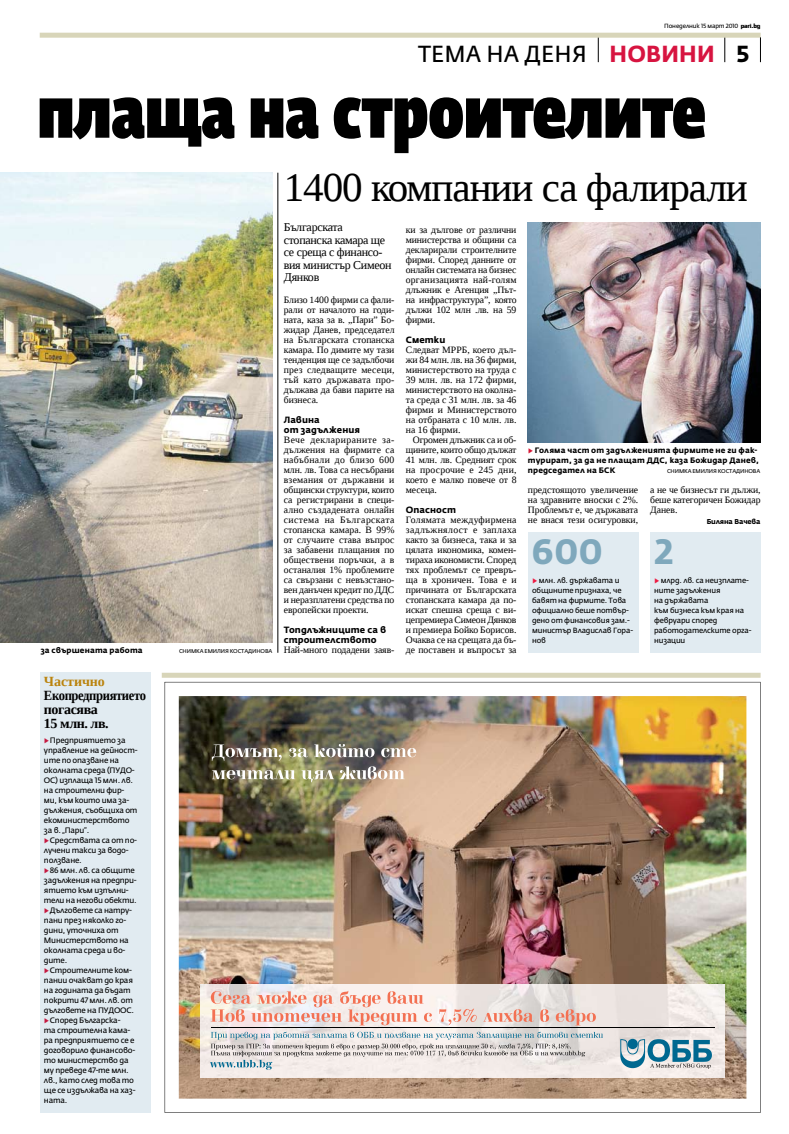
<style>
.page{position:relative;width:789px;height:1134px;background:#fff}
.page>*{position:absolute;margin:0;border:0;box-sizing:border-box;transform-origin:0 0}
.t1{font:72px "Fedra Sans Dis Pro Heavy Cond";color:#000}
.t2{font:41px "Liberation Serif";letter-spacing:-.025em;color:#000}
.t3{font:700 35px "Fedra Sans Alt Pro";color:#7fa8bc}
.t4{font:23px "Fedra Sans Alt Pro";color:#000;scale:.96 1}
.t5{font:700 14px/14px "Liberation Serif";letter-spacing:-.03em;color:#000;scale:.9 1}
.t6{font:12px/12.5px "Liberation Serif";letter-spacing:-.025em;color:#000}
.t7{font:9.7px/10px "Liberation Serif";letter-spacing:-.005em;color:#000;text-align:justify}
.t8{font:9.7px "Liberation Serif";letter-spacing:.015em;color:#000}
.t9{font:700 9px/10px "Fedra Sans Alt Pro";letter-spacing:.01em;color:#000}
.t10{font:7.8px/10px "Fedra Sans Alt Pro";letter-spacing:-.025em;color:#000}
.t11{font:700 7.8px/10px "Fedra Sans Alt Pro";letter-spacing:.015em;color:#000}
.t12{font:7.5px/10px "Fedra Sans Alt Pro";letter-spacing:-.02em;color:#000}
.t13{font:700 7px "Fedra Sans Alt Pro";letter-spacing:-.02em;color:#000}
.t14{font:6px "Fedra Sans Alt Pro";letter-spacing:-.02em;color:#000}
.t15{font:5.5px "Fedra Sans Alt Pro";letter-spacing:.075em;color:#000}
.s1{font-family:"District";font-weight:500}
.s2{font-weight:700;color:#d71440}
.s3{font-weight:700}
.s4{color:#ba830d}
.s5{color:#c51941}
.s6{color:#d71635}
.s7{font-weight:700;font-size:7.8px;color:#ed1941}
</style>
<div class="page">
<svg style="left:597px;top:38px;width:1px;height:24px"></svg>
<svg style="left:724px;top:38px;width:1px;height:24px"></svg>
<div style="left:40px;top:33px;width:720px;height:5px;background:#d8d5b9"></div>
<hr style="left:277px;top:173px;width:1px;height:480px;background:#000">
<div style="left:162px;top:673px;width:598px;height:5px;background:#d8d5b9"></div>
<div style="left:40px;top:673px;width:110px;height:440px;background:#e1ebf1"></div>
<img style="left:164px;top:682px;width:596px;height:431px">
<div style="left:527px;top:533px;width:111px;height:120px;background:#e1ebf1"></div>
<img style="left:0;top:173px;width:272px;height:470px">
<img style="left:527px;top:223px;width:233px;height:220px">
<div style="left:649px;top:533px;width:111px;height:120px;background:#e1ebf1"></div>
<p class="t14" style="left:663px;top:22px;width:98px">Понеделник 15 март 2010 <span class="s1">pari.bg</span></p>
<p class="t4" style="left:418px;top:40px;width:346px">Teма на деня <span class="s2">Новини</span> <span class="s3">5</span></p>
<p class="t1" style="left:38px;top:52px;width:669px">плаща на строителите</p>
<p class="t11" style="left:41px;top:645px;width:103px">за свършената работа</p>
<p class="t15" style="left:179px;top:647px;width:56px">Снимка Емилия Кост</p>
<p class="t15" style="left:244px;top:647px;width:29px">адинова</p>
<p class="t5" style="left:44px;top:674px;width:115px"><span class="s4">Частично<br></span>Екопредприятието погасява<br>15 млн. лв.</p>
<p class="t10" style="left:44px;top:735px;width:95px"><span class="s5">▶</span>Предприятието за управление на дейност&shy;ите по опазване на околната среда (ПУДО-<br>ОС) изплаща 15 млн. лв. на строителни фир&shy;ми, към които има за&shy;дължения, съобщиха от екоминистерството за в. „Пари”. <span class="s5">▶</span>Средствата са от по&shy;лучени такси за водо&shy;ползване.<br><span class="s5">▶</span>86 млн. лв. са общите задължения на предпри&shy;ятието към изпълни&shy;тели на негови обекти. <span class="s5">▶</span>Дълговете са натру&shy;пани през няколко го&shy;дини, уточниха от<br>М инистерството на околната среда и во&shy;дите. <span class="s5">▶</span>Строителните ком&shy;пании очакват до края на годината да бъдат покрити 47 млн. лв. от дълговете на ПУДООС. <span class="s5">▶</span>Според Българска-<br>та строителна кама&shy;ра предприятието се е договорило финансово&shy;то министерство да му преведе 47-те млн. лв., като след това то ще се издължава на хаз&shy;ната.</p>
<p class="t2" style="left:283px;top:161px;width:465px">1400 компании са фалирали</p>
<p class="t6" style="left:283px;top:221px;width:109px">Българската стопанска камара ще се среща с финансо&shy;вия министър Симеон<br>Дянков</p>
<p class="t7" style="left:283px;top:294px;width:112px">Близо 1400 фирми са фали&shy;рали от началото на годи&shy;ната, каза за в. „Пари” Бо&shy;жидар Данев, председател на Българската стопанска камара. По димите му тази тенденция ще се задълбочи през следващите месеци, тъй като държавата про&shy;дължава да бави парите на бизнеса.</p>
<p class="t9" style="left:283px;top:415px;width:78px">Лавина<br>от задължения</p>
<p class="t7" style="left:283px;top:434px;width:112px">Вече декларираните за&shy;дължения на фирмите са набъбнали до близо 600 млн. лв. Това са несъбрани вземания от държавни и общински структури, които са регистрирани в специ&shy;ално създадената онлайн система на Българската стопанска камара. В 99% от случаите става въпрос за забавени плащания по обществени поръчки, а в останалия 1% проблемите са свързани с невъзстано&shy;вен данъчен кредит по ДДС и неразплатени средства по европейски проекти.</p>
<p class="t9" style="left:283px;top:625px;width:104px">Топдлъжниците са в строителството</p>
<p class="t7" style="left:283px;top:644px;width:112px">Най-много подадени заяв-</p>
<p class="t7" style="left:405px;top:224px;width:112px">ки за дългове от различни министерства и общини са декларирали строителните фирми. Според данните от онлайн системата на бизнес организацията най-голям длъжник е Агенция „Път&shy;на инфраструктура”, която дължи 102 млн .лв. на 59 фирми.</p>
<p class="t9" style="left:405px;top:335px;width:41px">Сметки</p>
<p class="t7" style="left:405px;top:344px;width:112px">Следват МРРБ, което дъл-</p>
<p class="t7" style="left:405px;top:354px;width:112px">жи 84 млн. лв. на 36 фирми,</p>
<p class="t7" style="left:405px;top:364px;width:112px">министерството на труда с</p>
<p class="t7" style="left:405px;top:374px;width:112px">39 млн. лв. на 172 фирми,</p>
<p class="t7" style="left:405px;top:384px;width:112px">министерството на околна-</p>
<p class="t7" style="left:405px;top:394px;width:112px">та среда с 31 млн. лв. за 46</p>
<p class="t7" style="left:405px;top:404px;width:112px">фирми и Министерството</p>
<p class="t7" style="left:405px;top:414px;width:112px">на отбраната с 10 млн. лв.</p>
<p class="t7" style="left:405px;top:424px;width:56px">на 16 фирми.</p>
<p class="t7" style="left:412px;top:434px;width:105px">Огромен длъжник са и об-</p>
<p class="t7" style="left:405px;top:444px;width:112px">щините, които общо дължат</p>
<p class="t7" style="left:405px;top:454px;width:112px">41 млн. лв. Средният срок</p>
<p class="t8" style="left:405px;top:463px;width:112px">на просрочие е 245 дни,</p>
<p class="t7" style="left:405px;top:474px;width:112px">което е малко повече от 8</p>
<p class="t7" style="left:405px;top:484px;width:33px">месеца.</p>
<p class="t9" style="left:405px;top:505px;width:52px">Опасност</p>
<p class="t7" style="left:405px;top:514px;width:112px">Голямата междуфирмена задлъжнялост е заплаха както за бизнеса, така и за цялата икономика, комен&shy;тираха икономисти. Според тях проблемът се превръ&shy;ща в хроничен. Това е и причината от Българската стопанската камара да по&shy;искат спешна среща с ви&shy;цепремиера Симеон Дянков и премиера Бойко Борисов.<br>Очаква се на срещата да бъ&shy;де поставен и въпросът за</p>
<p class="t11" style="left:527px;top:445px;width:232px"><span class="s6">▶</span> Голяма част от задълженията фирмите не ги фак&shy;турират, за да не плащат ДДС, каза Божидар Данев, председател на БСК</p>
<p class="t15" style="left:666px;top:467px;width:56px">Снимка Емилия Кост</p>
<p class="t15" style="left:731px;top:467px;width:29px">адинова</p>
<p class="t7" style="left:527px;top:484px;width:112px">предстоящото увеличение на здравните вноски с 2%.<br>Проблемът е, че държавата не внася тези осигуровки,</p>
<p class="t7" style="left:649px;top:484px;width:112px">а не че бизнесът ги дължи, беше категоричен Божидар Данев.</p>
<p class="t13" style="left:706px;top:517px;width:55px">Биляна Вачева</p>
<p class="t3" style="left:654px;top:530px;width:21px">2</p>
<p class="t12" style="left:653px;top:575px;width:99px"><span class="s7">▶</span> млрд. лв. са неизплате&shy;ните задължения<br>на държавата<br>към бизнеса към края на февруари според работодателските орга&shy;низации</p>
<p class="t3" style="left:532px;top:530px;width:72px">600</p>
<p class="t12" style="left:532px;top:575px;width:102px"><span class="s7">▶</span> млн. лв. държавата и общините признаха, че бавят на фирмите. Това официално беше потвър&shy;дено от финансовия зам.- министър Владислав Гора&shy;нов</p>
</div>
